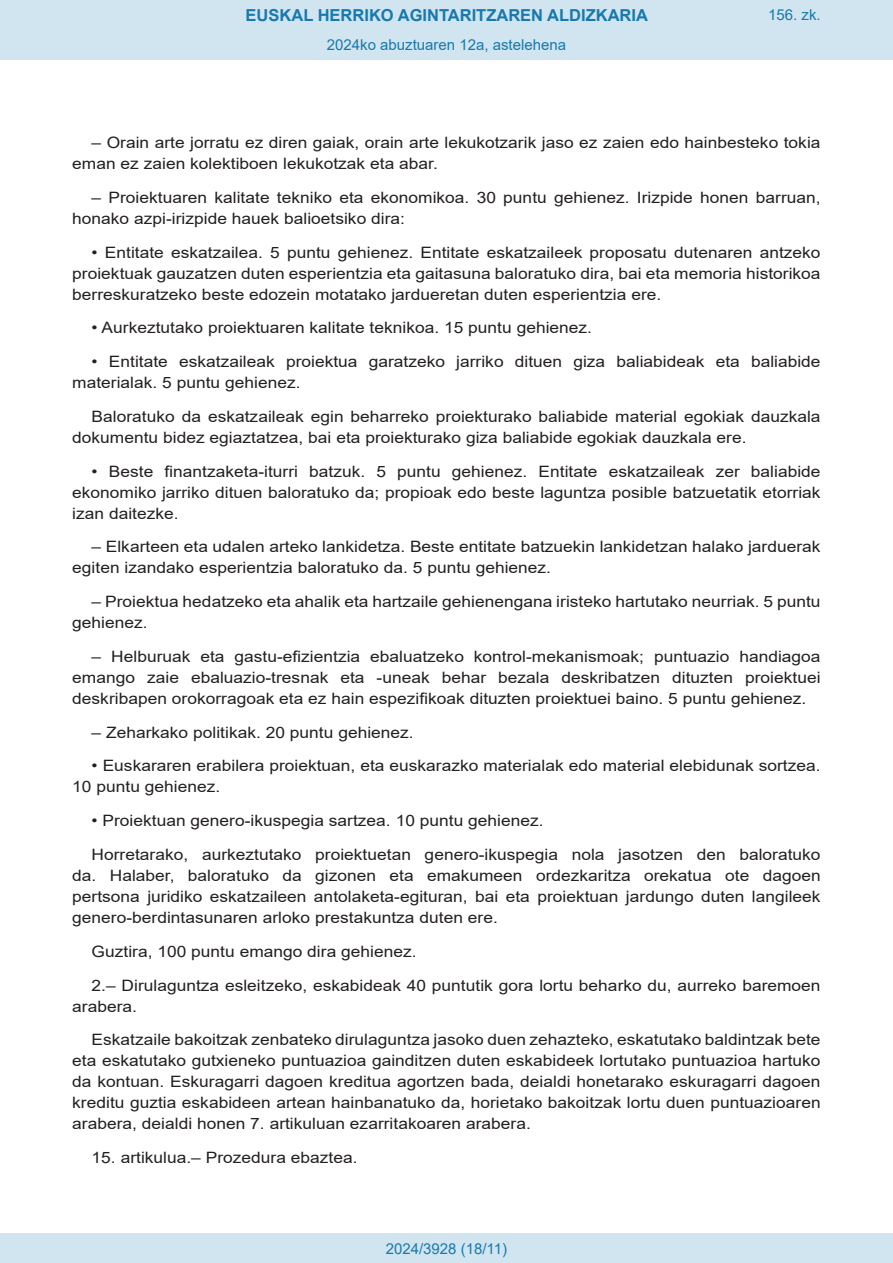
<style>
.page{position:relative;width:893px;height:1263px;background:#fff}
.page>*{position:absolute;margin:0;border:0;box-sizing:border-box;transform-origin:0 0}
.t1{font:700 16.5px "Arial";color:#1879ad}
.BOPVDetalle{font:15.6px/21px "Arial";color:#231f20;scale:1.11 1}
.Paginacion_Centro{font:15px "Arial";color:#1879ad}
</style>
<div class="page">
<div style="left:0;top:0;width:893px;height:60px;background:#d0e5f0"></div>
<div style="left:0;top:1233px;width:893px;height:30px;background:#d0e5f0"></div>
<p class="t1" style="left:246px;top:3px;width:404px">EUSKAL HERRIKO AGINTARITZAREN ALDIZKARIA</p>
<p class="Paginacion_Centro" style="left:327px;top:35px;width:241px">2024ko abuztuaren 12a, astelehena</p>
<p class="Paginacion_Centro" style="left:768px;top:5px;width:54px">156. zk.</p>
<p class="BOPVDetalle" style="left:72px;top:132px;width:676px;text-indent:19px">– Orain arte jorratu ez diren gaiak, orain arte lekukotzarik jaso ez zaien edo hainbesteko tokia eman ez zaien kolektiboen lekukotzak eta abar.</p>
<p class="BOPVDetalle" style="left:72px;top:187px;width:676px;text-indent:19px">– Proiektuaren kalitate tekniko eta ekonomikoa. 30 puntu gehienez. Irizpide honen barruan, honako azpi-irizpide hauek balioetsiko dira:</p>
<p class="BOPVDetalle" style="left:72px;top:242px;width:676px;text-align:justify;text-indent:19px">• Entitate eskatzailea. 5 puntu gehienez. Entitate eskatzaileek proposatu dutenaren antzeko proiektuak gauzatzen duten esperientzia eta gaitasuna baloratuko dira, bai eta memoria historikoa berreskuratzeko beste edozein motatako jardueretan duten esperientzia ere.</p>
<p class="BOPVDetalle" style="left:92px;top:317px;width:452px">• Aurkeztutako proiektuaren kalitate teknikoa. 15 puntu gehienez.</p>
<p class="BOPVDetalle" style="left:72px;top:351px;width:676px;text-indent:19px">• Entitate eskatzaileak proiektua garatzeko jarriko dituen giza baliabideak eta baliabide materialak. 5 puntu gehienez.</p>
<p class="BOPVDetalle" style="left:72px;top:406px;width:676px;text-indent:19px">Baloratuko da eskatzaileak egin beharreko proiekturako baliabide material egokiak dauzkala dokumentu bidez egiaztatzea, bai eta proiekturako giza baliabide egokiak dauzkala ere.</p>
<p class="BOPVDetalle" style="left:72px;top:461px;width:676px;text-align:justify;text-indent:19px">• Beste finantzaketa-iturri batzuk. 5 puntu gehienez. Entitate eskatzaileak zer baliabide ekonomiko jarriko dituen baloratuko da; propioak edo beste laguntza posible batzuetatik etorriak izan daitezke.</p>
<p class="BOPVDetalle" style="left:72px;top:536px;width:676px;text-indent:19px">– Elkarteen eta udalen arteko lankidetza. Beste entitate batzuekin lankidetzan halako jarduerak egiten izandako esperientzia baloratuko da. 5 puntu gehienez.</p>
<p class="BOPVDetalle" style="left:72px;top:591px;width:676px;text-indent:19px">– Proiektua hedatzeko eta ahalik eta hartzaile gehienengana iristeko hartutako neurriak. 5 puntu gehienez.</p>
<p class="BOPVDetalle" style="left:72px;top:646px;width:676px;text-align:justify;text-indent:19px">– Helburuak eta gastu-efizientzia ebaluatzeko kontrol-mekanismoak; puntuazio handiagoa emango zaie ebaluazio-tresnak eta -uneak behar bezala deskribatzen dituzten proiektuei deskribapen orokorragoak eta ez hain espezifikoak dituzten proiektuei baino. 5 puntu gehienez.</p>
<p class="BOPVDetalle" style="left:92px;top:722px;width:292px">– Zeharkako politikak. 20 puntu gehienez.</p>
<p class="BOPVDetalle" style="left:72px;top:755px;width:676px;text-indent:19px">• Euskararen erabilera proiektuan, eta euskarazko materialak edo material elebidunak sortzea.<br>10 puntu gehienez.</p>
<p class="BOPVDetalle" style="left:92px;top:810px;width:409px">• Proiektuan genero-ikuspegia sartzea. 10 puntu gehienez.</p>
<p class="BOPVDetalle" style="left:72px;top:844px;width:676px;text-align:justify;text-indent:19px">Horretarako, aurkeztutako proiektuetan genero-ikuspegia nola jasotzen den baloratuko da. Halaber, baloratuko da gizonen eta emakumeen ordezkaritza orekatua ote dagoen pertsona juridiko eskatzaileen antolaketa-egituran, bai eta proiektuan jardungo duten langileek genero-berdintasunaren arloko prestakuntza duten ere.</p>
<p class="BOPVDetalle" style="left:92px;top:941px;width:294px">Guztira, 100 puntu emango dira gehienez.</p>
<p class="BOPVDetalle" style="left:72px;top:974px;width:676px;text-indent:19px">2.– Dirulaguntza esleitzeko, eskabideak 40 puntutik gora lortu beharko du, aurreko baremoen arabera.</p>
<p class="BOPVDetalle" style="left:72px;top:1029px;width:676px;text-align:justify;text-indent:19px">Eskatzaile bakoitzak zenbateko dirulaguntza jasoko duen zehazteko, eskatutako baldintzak bete eta eskatutako gutxieneko puntuazioa gainditzen duten eskabideek lortutako puntuazioa hartuko da kontuan. Eskuragarri dagoen kreditua agortzen bada, deialdi honetarako eskuragarri dagoen kreditu guztia eskabideen artean hainbanatuko da, horietako bakoitzak lortu duen puntuazioaren arabera, deialdi honen 7. artikuluan ezarritakoaren arabera.</p>
<p class="BOPVDetalle" style="left:92px;top:1147px;width:241px">15. artikulua.– Prozedura ebaztea.</p>
<p class="Paginacion_Centro" style="left:386px;top:1238px;width:123px">2024/3928 (18/11)</p>
</div>
